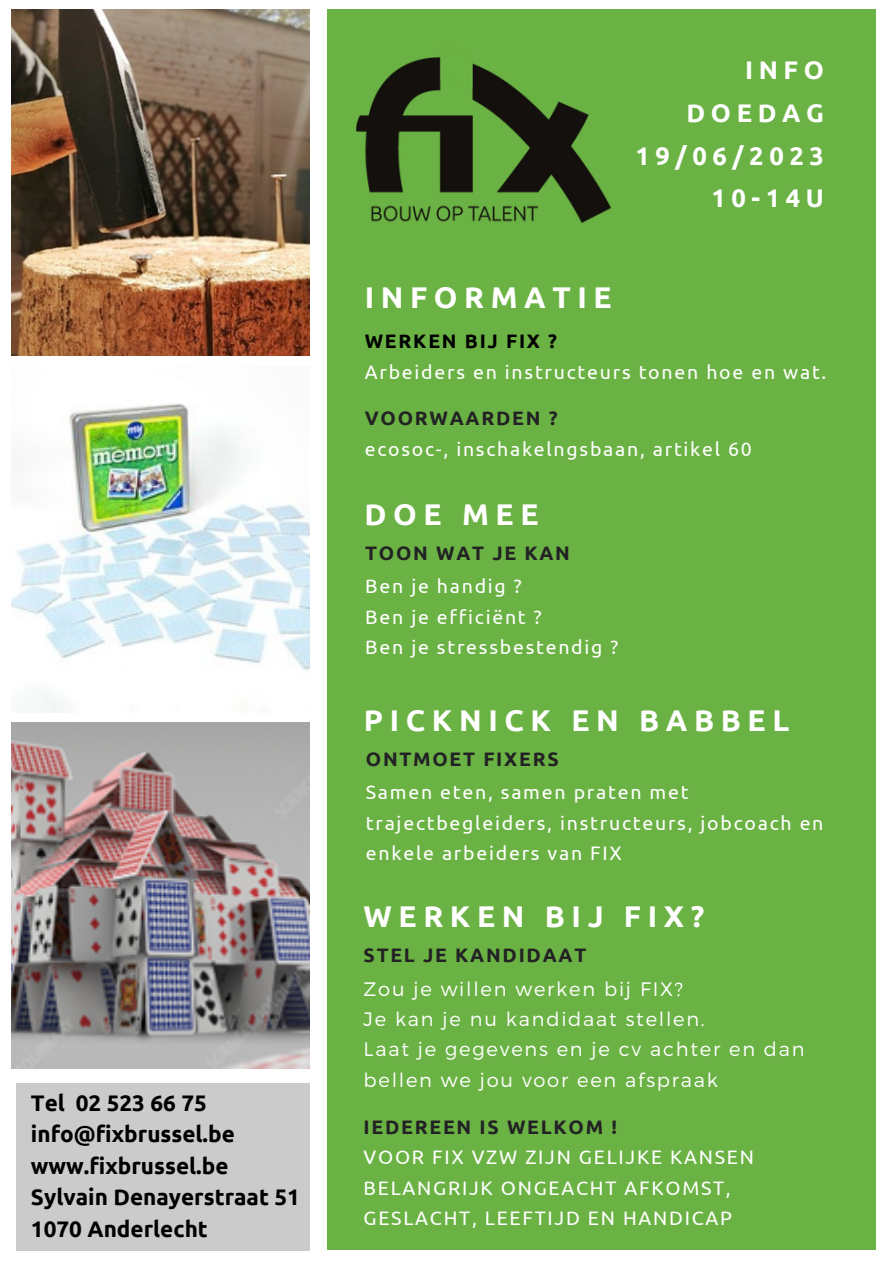
<style>
.page{position:relative;width:893px;height:1264px;background:#fff}
.page>*{position:absolute;margin:0;border:0;box-sizing:border-box;transform-origin:0 0}
.t1{font:700 30px "Ubuntu";letter-spacing:.22em;color:#fff}
.t2{font:700 25.5px/42.8px "Ubuntu";letter-spacing:.22em;color:#fff;text-align:right}
.t3{font:700 22.5px/31.5px "Ubuntu";color:#000}
.t4{font:19.5px/30.3px "Ubuntu";letter-spacing:.09em;color:#fff}
.t5{font:300 19.5px/30.3px "Montserrat";letter-spacing:.09em;color:#fff}
.t6{font:700 19.5px "Ubuntu";letter-spacing:.09em;color:#222224}
.t7{font:700 19.5px "Ubuntu";letter-spacing:.09em;color:#000}
</style>
<div class="page">
<img style="left:12px;top:10px;width:298px;height:346px">
<img style="left:12px;top:722px;width:298px;height:346px">
<img style="left:12px;top:403px;width:298px;height:309px">
<div style="left:327px;top:10px;width:548px;height:1239px;background:#6bb244"></div>
<div style="left:16px;top:1083px;width:294px;height:167px;background:#cbcbcb"></div>
<img style="left:356px;top:57px;width:255px;height:166px">
<p class="t3" style="left:31px;top:1086px;width:177px">Tel 02 523 66 75</p>
<p class="t3" style="left:31px;top:1118px;width:205px">info@fixbrussel.be www.fixbrussel.be</p>
<p class="t3" style="left:31px;top:1180px;width:270px">Sylvain Denayerstraat 51</p>
<p class="t3" style="left:31px;top:1212px;width:178px">1070 Anderlecht</p>
<p class="t2" style="left:635px;top:48px;width:190px">INFO<br>DOEDAG<br>19/06/2023</p>
<p class="t2" style="left:711px;top:176px;width:114px">10-14U</p>
<p class="t1" style="left:365px;top:280px;width:248px">INFORMATIE</p>
<p class="t7" style="left:365px;top:330px;width:194px">WERKEN BIJ FIX ?</p>
<p class="t4" style="left:365px;top:356px;width:463px">Arbeiders en instructeurs tonen hoe en wat.</p>
<p class="t6" style="left:365px;top:407px;width:194px">VOORWAARDEN ?</p>
<p class="t4" style="left:365px;top:433px;width:388px">ecosoc-, inschakelngsbaan, artikel 60</p>
<p class="t1" style="left:364px;top:497px;width:175px">DOE MEE</p>
<p class="t6" style="left:365px;top:541px;width:206px">TOON WAT JE KAN</p>
<p class="t4" style="left:365px;top:571px;width:158px">Ben je handig ?</p>
<p class="t4" style="left:365px;top:601px;width:178px">Ben je efficiënt ?</p>
<p class="t4" style="left:365px;top:631px;width:255px">Ben je stressbestendig ?</p>
<p class="t1" style="left:364px;top:702px;width:427px">PICKNICK EN BABBEL</p>
<p class="t6" style="left:366px;top:748px;width:194px">ONTMOET FIXERS</p>
<p class="t4" style="left:366px;top:777px;width:459px">Samen eten, samen praten met trajectbegleiders, instructeurs, jobcoach en enkele arbeiders van FIX</p>
<p class="t1" style="left:363px;top:899px;width:342px">WERKEN BIJ FIX?</p>
<p class="t6" style="left:363px;top:944px;width:224px">STEL JE KANDIDAAT</p>
<p class="t5" style="left:363px;top:972px;width:321px">Zou je willen werken bij FIX?</p>
<p class="t5" style="left:363px;top:1002px;width:343px">Je kan je nu kandidaat stellen.</p>
<p class="t5" style="left:363px;top:1033px;width:442px">Laat je gegevens en je cv achter en dan bellen we jou voor een afspraak</p>
<p class="t6" style="left:363px;top:1115px;width:255px">IEDEREEN IS WELKOM !</p>
<p class="t4" style="left:363px;top:1141px;width:392px">VOOR FIX VZW ZIJN GELIJKE KANSEN<br>BELANGRIJK ONGEACHT AFKOMST,<br>GESLACHT, LEEFTIJD EN HANDICAP</p>
</div>
